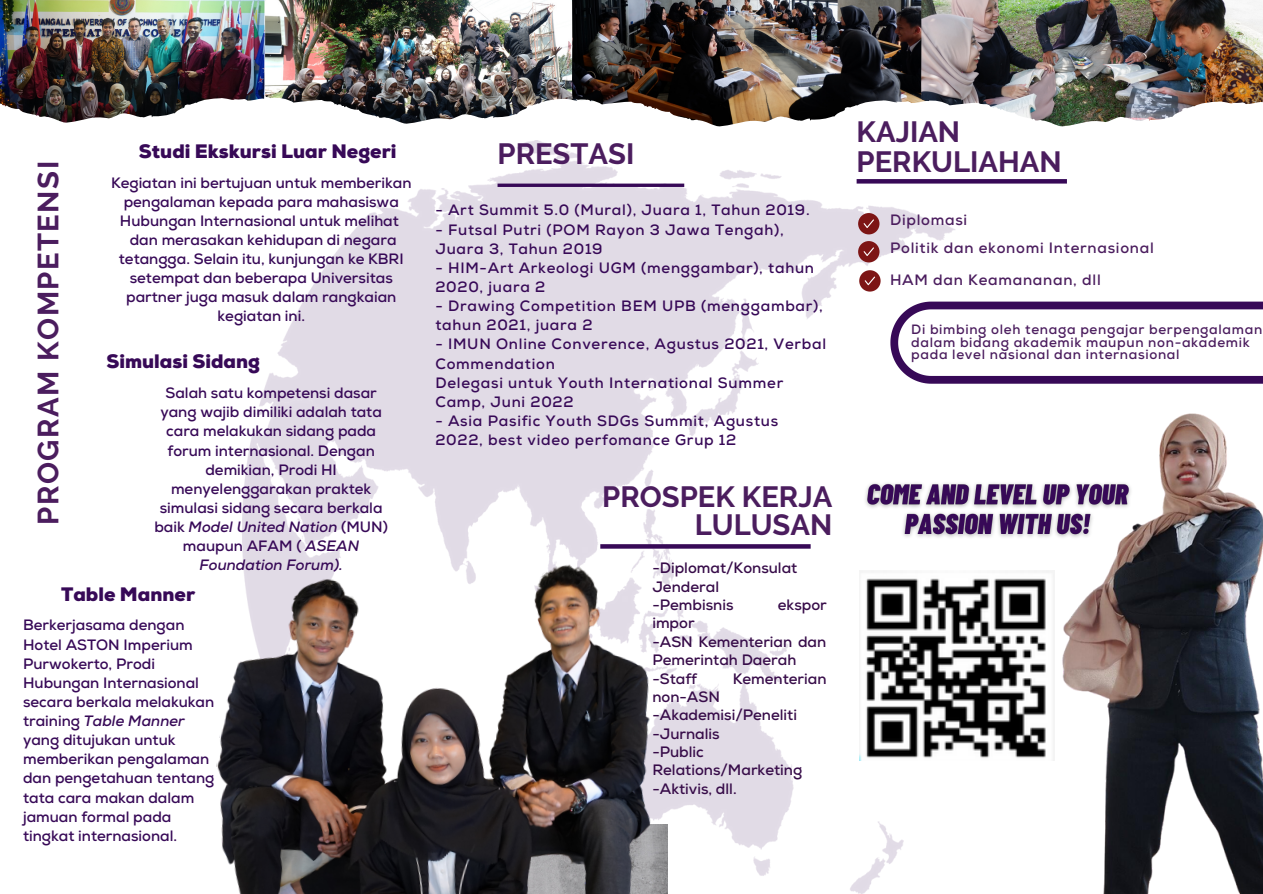
<style>
.page{position:relative;width:1263px;height:894px;background:#fff}
.page>*{position:absolute;margin:0;border:0;box-sizing:border-box;transform-origin:0 0}
.t1{font:700 29.1px/30.3px "Raleway";color:#4b1d5e}
.t2{font:700 29.1px "Raleway";letter-spacing:.05em;color:#4b1d5e}
.t3{font:900 19.35px "Nexa";color:#370957}
.t4{font:700 15px/19px "Nexa";color:#370957;text-align:center}
.t5{font:700 15px/19px "Nexa";letter-spacing:.05em;color:#370957}
.t6{font:700 15px/18.3px "Nexa";color:#370c49}
.t7{font:700 15px "Nexa";letter-spacing:.05em;color:#4b1d5e}
.t8{font:700 13.5px/12.3px "Nexa";letter-spacing:.05em;color:#4b1d5e}
.s1{font-style:italic}
</style>
<div class="page">
<img style="left:0;top:0;width:572px;height:124px">
<img style="left:242px;top:140px;width:733px;height:753px">
<svg style="left:497px;top:183px;width:187px;height:4px"></svg>
<img style="left:1053px;top:413px;width:210px;height:480px">
<svg style="left:858px;top:241px;width:21px;height:21px"></svg>
<svg style="left:859px;top:270px;width:22px;height:21px"></svg>
<svg style="left:858px;top:213px;width:21px;height:21px"></svg>
<img style="left:572px;top:0;width:349px;height:126px">
<img style="left:921px;top:0;width:342px;height:126px">
<svg style="left:857px;top:179px;width:210px;height:4px"></svg>
<img style="left:216px;top:516px;width:470px;height:377px">
<svg style="left:600px;top:544px;width:211px;height:4px"></svg>
<img style="left:859px;top:570px;width:196px;height:190px">
<svg style="left:890px;top:301px;width:373px;height:82px"></svg>
<img style="left:860px;top:470px;width:277px;height:78px">
<h1 class="t2" style="left:31px;top:524px;width:365px;rotate:-90deg">PROGRAM KOMPETENSI</h1>
<p class="t3" style="left:139px;top:140px;width:259px">Studi Ekskursi Luar Negeri</p>
<p class="t4" style="left:111px;top:173px;width:302px">Kegiatan ini bertujuan untuk memberikan pengalaman kepada para mahasiswa Hubungan Internasional untuk melihat dan merasakan kehidupan di negara tetangga. Selain itu, kunjungan ke KBRI setempat dan beberapa Universitas partner juga masuk dalam rangkaian kegiatan ini.</p>
<p class="t3" style="left:107px;top:350px;width:155px">Simulasi Sidang</p>
<p class="t4" style="left:154px;top:384px;width:235px">Salah satu kompetensi dasar yang wajib dimiliki adalah tata cara melakukan sidang pada forum internasional. Dengan demikian, Prodi HI menyelenggarakan praktek simulasi sidang secara berkala baik <span class="s1">Model United Nation</span> (MUN) maupun AFAM ( <span class="s1">ASEAN<br>Foundation Forum).</span></p>
<p class="t3" style="left:61px;top:582px;width:136px">Table Manner</p>
<p class="t4" style="left:23px;top:616px;width:193px;text-align:left">Berkerjasama dengan<br>Hotel ASTON Imperium<br>Purwokerto, Prodi<br>Hubungan Internasional secara berkala melakukan training <span class="s1">Table Manner </span>yang ditujukan untuk memberikan pengalaman dan pengetahuan tentang tata cara makan dalam jamuan formal pada tingkat internasional.</p>
<h1 class="t1" style="left:497px;top:138px;width:138px">PRESTASI</h1>
<p class="t5" style="left:435px;top:201px;width:376px">- Art Summit 5.0 (Mural), Juara 1, Tahun 2019.</p>
<p class="t5" style="left:435px;top:220px;width:350px">- Futsal Putri (POM Rayon 3 Jawa Tengah),<br>Juara 3, Tahun 2019</p>
<p class="t5" style="left:435px;top:258px;width:380px">- HIM-Art Arkeologi UGM (menggambar), tahun<br>2020, juara 2</p>
<p class="t5" style="left:435px;top:297px;width:389px">- Drawing Competition BEM UPB (menggambar), tahun 2021, juara 2</p>
<p class="t5" style="left:435px;top:335px;width:392px">- IMUN Online Converence, Agustus 2021, Verbal<br>Commendation<br>Delegasi untuk Youth International Summer<br>Camp, Juni 2022</p>
<p class="t5" style="left:435px;top:411px;width:344px">- Asia Pasific Youth SDGs Summit, Agustus<br>2022, best video perfomance Grup 12</p>
<h1 class="t1" style="left:602px;top:482px;width:231px;line-height:28px;text-align:right">PROSPEK KERJA<br>LULUSAN</h1>
<p class="t6" style="left:652px;top:559px;width:147px">-Diplomat/Konsulat<br>Jenderal -Pembisnis</p>
<p class="t6" style="left:778px;top:596px;width:50px">ekspor</p>
<p class="t6" style="left:652px;top:614px;width:175px">impor<br>-ASN Kementerian dan<br>Pemerintah Daerah -Staff</p>
<p class="t6" style="left:733px;top:669px;width:95px">Kementerian</p>
<p class="t6" style="left:652px;top:687px;width:151px">non-ASN -Akademisi/Peneliti -Jurnalis<br>-Public<br>Relations/Marketing -Aktivis, dll.</p>
<h1 class="t1" style="left:857px;top:116px;width:206px">KAJIAN<br>PERKULIAHAN</h1>
<p class="t7" style="left:890px;top:210px;width:79px">Diplomasi</p>
<p class="t7" style="left:890px;top:238px;width:265px">Politik dan ekonomi Internasional</p>
<p class="t7" style="left:890px;top:271px;width:212px">HAM dan Keamananan, dll</p>
<p class="t8" style="left:911px;top:324px;width:352px">Di bimbing oleh tenaga pengajar berpengalaman dalam bidang akademik maupun non-akademik pada level nasional dan internasional</p>
</div>
